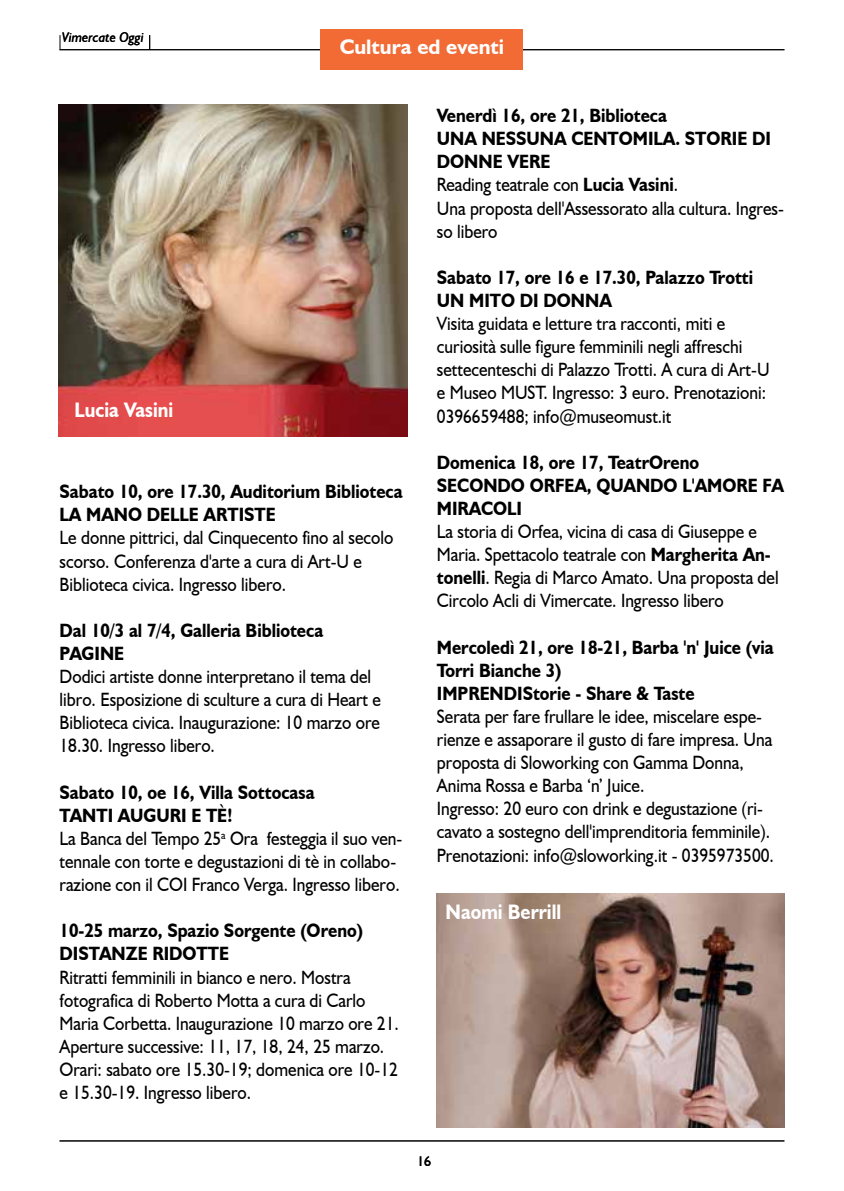
<style>
.page{position:relative;width:844px;height:1191px;background:#fff}
.page>*{position:absolute;margin:0;border:0;box-sizing:border-box;transform-origin:0 0}
.t1{font:700 21px "Humanist 521 BT";color:#fff;scale:.9 1}
.t2{font:700 21px "Humanist 521 BT";color:#fff}
.t3{font:19.25px/23.1px "Humanist 521 BT";color:#000;scale:.9 1}
.t4{font:700 19.25px/23.1px "Humanist 521 BT";color:#000;scale:.9 1}
.t5{font:italic 14px "Humanist 521 BT";color:#000}
.t6{font:14px "Humanist 521 BT";color:#000}
.s1{font-weight:700}
</style>
<div class="page">
<svg style="left:60px;top:35px;width:1px;height:14px"></svg>
<hr style="left:60px;top:1140px;width:724px;height:1px;background:#000">
<hr style="left:60px;top:49px;width:724px;height:1px;background:#000">
<svg style="left:149px;top:35px;width:1px;height:14px"></svg>
<div style="left:320px;top:29px;width:203px;height:40px;background:#f26a34"></div>
<img style="left:59px;top:104px;width:348px;height:333px">
<img style="left:437px;top:894px;width:347px;height:233px">
<p class="t5" style="left:62px;top:29px;width:84px">Vimercate Oggi</p>
<p class="t2" style="left:339px;top:34px;width:166px">Cultura ed eventi</p>
<p class="t2" style="left:392px;top:34px;width:60px">Eventi</p>
<p class="t4" style="left:437px;top:104px;width:257px">Venerdì 16, ore 21, Biblioteca<br>UNA NESSUNA CENTO</p>
<p class="t4" style="left:632px;top:127px;width:82px">MILA. STORIE</p>
<p class="t4" style="left:751px;top:127px;width:20px">DI</p>
<p class="t1" style="left:74px;top:396px;width:111px">Lucia Vasini</p>
<p class="t4" style="left:60px;top:479px;width:382px">Sabato 10, ore 17.30, Auditorium Biblioteca<br>LA MANO</p>
<p class="t4" style="left:147px;top:503px;width:76px">DELLE ARTI</p>
<p class="t4" style="left:244px;top:503px;width:24px">STE</p>
<p class="t3" style="left:60px;top:526px;width:372px">Le donne pittrici, dal Cinquecento fino al secolo scorso. Conferenza d'arte a cura di Art-U e<br>Biblioteca civica. Ingresso libero.</p>
<p class="t4" style="left:60px;top:618px;width:294px">Dal 10/3 al 7/4, Galleria Biblioteca<br>PAGINE</p>
<p class="t3" style="left:60px;top:664px;width:358px">Dodici artiste donne interpretano il tema del libro. Esposizione di sculture a cura di Heart e Biblioteca civica. Inaugurazione: 10 marzo ore 18.30. Ingresso libero.</p>
<p class="t4" style="left:60px;top:780px;width:285px">Sabato 10, oe 16, Villa Sottocasa<br>TANTI</p>
<p class="t3" style="left:60px;top:803px;width:382px;text-indent:58px"><span class="s1">AUGURI E TÈ!<br></span>La Banca del Tempo 25<sup>a</sup> Ora festeggia il suo ven&shy;tennale con torte e degustazioni di tè in collabo&shy;razione con il COI Franco Verga. Ingresso libero.</p>
<p class="t4" style="left:60px;top:918px;width:338px">10-25 marzo, Spazio Sorgente (Oreno)<br>DISTANZE</p>
<p class="t4" style="left:152px;top:941px;width:48px">RI DOTTE</p>
<p class="t3" style="left:60px;top:965px;width:378px">Ritratti femminili in bianco e nero. Mostra fotografica di Roberto Motta a cura di Carlo Maria Corbetta. Inaugurazione 10 marzo ore 21.<br>Aperture successive: 11, 17, 18, 24, 25 marzo.<br>Orari: sabato ore 15.30-19; domenica ore 10-12 e 15.30-19. Ingresso libero.</p>
<p class="t4" style="left:437px;top:150px;width:31px">DONNE</p>
<p class="t3" style="left:437px;top:150px;width:387px;text-indent:70px"><span class="s1">VERE<br></span>Reading teatrale con <span class="s1">Lucia Vasini</span>.<br>Una proposta dell'Assessorato alla cultura. Ingres&shy;so libero</p>
<p class="t4" style="left:437px;top:265px;width:353px">Sabato 17, ore 16 e 17.30, Palazzo Trotti<br>UN MITO</p>
<p class="t4" style="left:519px;top:288px;width:58px">DI DONNA</p>
<p class="t3" style="left:437px;top:311px;width:371px">Visita guidata e letture tra racconti, miti e curiosità sulle figure femminili negli affreschi settecenteschi di Palazzo Trotti. A cura di Art-U e Museo MUST. Ingresso: 3 euro. Prenotazioni:<br>0396659488; info@museomust.it</p>
<p class="t4" style="left:437px;top:450px;width:293px">Domenica 18, ore 17, TeatrOreno<br>SECON</p>
<p class="t4" style="left:497px;top:473px;width:264px">DO ORFEA, QUAN DO L'AMORE</p>
<p class="t4" style="left:762px;top:473px;width:26px">FA</p>
<p class="t4" style="left:437px;top:496px;width:30px">MIRACO</p>
<p class="t4" style="left:507px;top:496px;width:15px">LI</p>
<p class="t3" style="left:437px;top:519px;width:381px">La storia di Orfea, vicina di casa di Giuseppe e Maria. Spettacolo teatrale con <span class="s1">Margherita An&shy;tonelli</span>. Regia di Marco Amato. Una proposta del Circolo Acli di Vimercate. Ingresso libero</p>
<p class="t4" style="left:437px;top:635px;width:376px">Mercoledì 21, ore 18-21, Barba 'n' Juice (via<br>Torri Bianche 3)<br>IMPREN</p>
<p class="t4" style="left:503px;top:681px;width:213px">DIStorie - Share &amp; Taste</p>
<p class="t3" style="left:437px;top:704px;width:376px">Serata per fare frullare le idee, miscelare espe&shy;rienze e assaporare il gusto di fare impresa. Una proposta di Sloworking con Gamma Donna, Anima Rossa e Barba ‘n’ Juice.<br>Ingresso: 20 euro con drink e degustazione (ri&shy;cavato a sostegno dell'imprenditoria femminile).<br>Prenotazioni: info@sloworking.it - 0395973500.</p>
<p class="t1" style="left:445px;top:899px;width:130px">Naomi Berrill</p>
<p class="t6" style="left:417px;top:1152px;width:16px">16</p>
</div>
